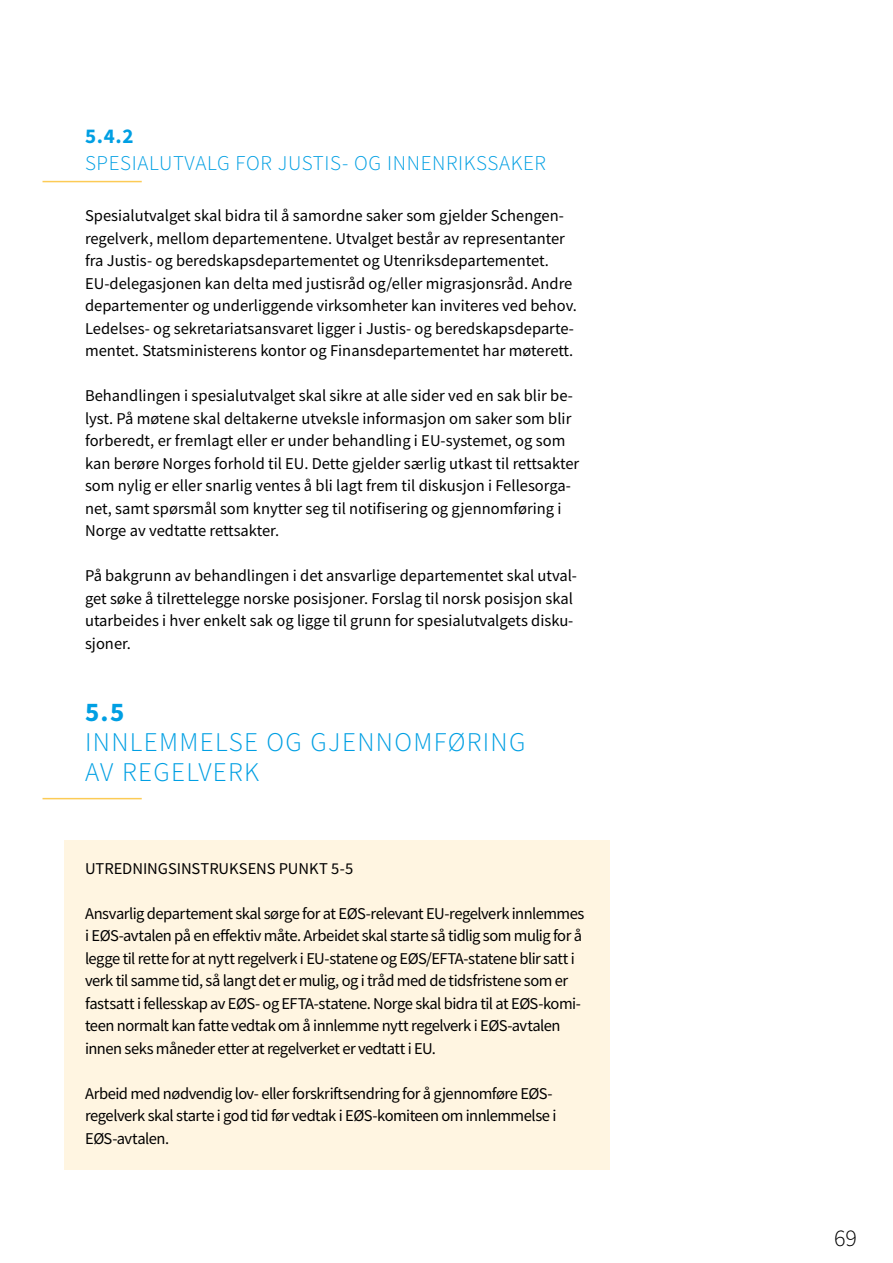
<style>
.page{position:relative;width:893px;height:1263px;background:#fff}
.page>*{position:absolute;margin:0;border:0;box-sizing:border-box;transform-origin:0 0}
.t1{font:300 27px/30px "Source Sans Pro";letter-spacing:.05em;color:#009fe3}
.t2{font:700 27px "Source Sans Pro";color:#009fe3}
.t3{font:300 24px "Source Sans Pro";color:#000}
.t4{font:300 21px "Source Sans Pro";letter-spacing:.03em;color:#009fe3}
.t5{font:700 21px "Source Sans Pro";color:#009fe3}
.t6{font:16.5px/22.5px "Source Sans Pro";color:#000}
.t7{font:16.5px/22.5px "Source Sans Pro";letter-spacing:-.03em;color:#000}
</style>
<div class="page">
<hr style="left:43px;top:181px;width:99px;height:1px;background:#fccb56">
<hr style="left:43px;top:798px;width:99px;height:1px;background:#fccb56">
<div style="left:64px;top:840px;width:545px;height:59px;background:#fff5e1"></div>
<div style="left:64px;top:885px;width:545px;height:194px;background:#fff5e1"></div>
<div style="left:64px;top:1065px;width:545px;height:104px;background:#fff5e1"></div>
<p class="t5" style="left:85px;top:122px;width:50px">5.4.2</p>
<p class="t4" style="left:85px;top:150px;width:462px">SPESIALUTVALG FOR JUSTIS- OG INNENRIKSSAKER</p>
<p class="t6" style="left:85px;top:204px;width:493px">Spesialutvalget skal bidra til å samordne saker som gjelder Schengen&shy;regelverk, mellom departementene. Utvalget består av representanter fra Justis- og beredskapsdepartementet og Utenriksdepartementet.<br>EU-delegasjonen kan delta med justisråd og/eller migrasjonsråd. Andre departementer og underliggende virksomheter kan inviteres ved behov.<br>Ledelses- og sekretariatsansvaret ligger i Justis- og beredskapsdeparte&shy;mentet. Statsministerens kontor og Finansdepartementet har møterett.</p>
<p class="t6" style="left:85px;top:384px;width:496px">Behandlingen i spesialutvalget skal sikre at alle sider ved en sak blir be&shy;lyst. På møtene skal deltakerne utveksle informasjon om saker som blir forberedt, er fremlagt eller er under behandling i EU-systemet, og som kan berøre Norges forhold til EU. Dette gjelder særlig utkast til rettsakter som nylig er eller snarlig ventes å bli lagt frem til diskusjon i Fellesorga&shy;net, samt spørsmål som knytter seg til notifisering og gjennomføring i Norge av vedtatte rettsakter.</p>
<p class="t6" style="left:85px;top:565px;width:494px">På bakgrunn av behandlingen i det ansvarlige departementet skal utval&shy;get søke å tilrettelegge norske posisjoner. Forslag til norsk posisjon skal utarbeides i hver enkelt sak og ligge til grunn for spesialutvalgets disku&shy;sjoner.</p>
<h1 class="t2" style="left:85px;top:694px;width:41px">5.5</h1>
<h1 class="t1" style="left:85px;top:727px;width:442px">INNLEMMELSE OG GJENNOMFØRING<br>AV REGELVERK</h1>
<p class="t6" style="left:85px;top:857px;width:270px">UTREDNINGSINSTRUKSENS PUNKT 5-5</p>
<p class="t7" style="left:85px;top:902px;width:501px">Ansvarlig departement skal sørge for at EØS-relevant EU-regelverk innlemmes i EØS-avtalen på en effektiv måte. Arbeidet skal starte så tidlig som mulig for å legge til rette for at nytt regelverk i EU-statene og EØS/EFTA-statene blir satt i verk til samme tid, så langt det er mulig, og i tråd med de tidsfristene som er fastsatt i fellesskap av EØS- og EFTA-statene. Norge skal bidra til at EØS-komi&shy;teen normalt kan fatte vedtak om å innlemme nytt regelverk i EØS-avtalen innen seks måneder etter at regelverket er vedtatt i EU.</p>
<p class="t7" style="left:85px;top:1082px;width:473px">Arbeid med nødvendig lov- eller forskriftsendring for å gjennomføre EØS&shy;regelverk skal starte i god tid før vedtak i EØS-komiteen om innlemmelse i<br>EØS-avtalen.</p>
<h2 class="t3" style="left:834px;top:1223px;width:24px">69</h2>
</div>
